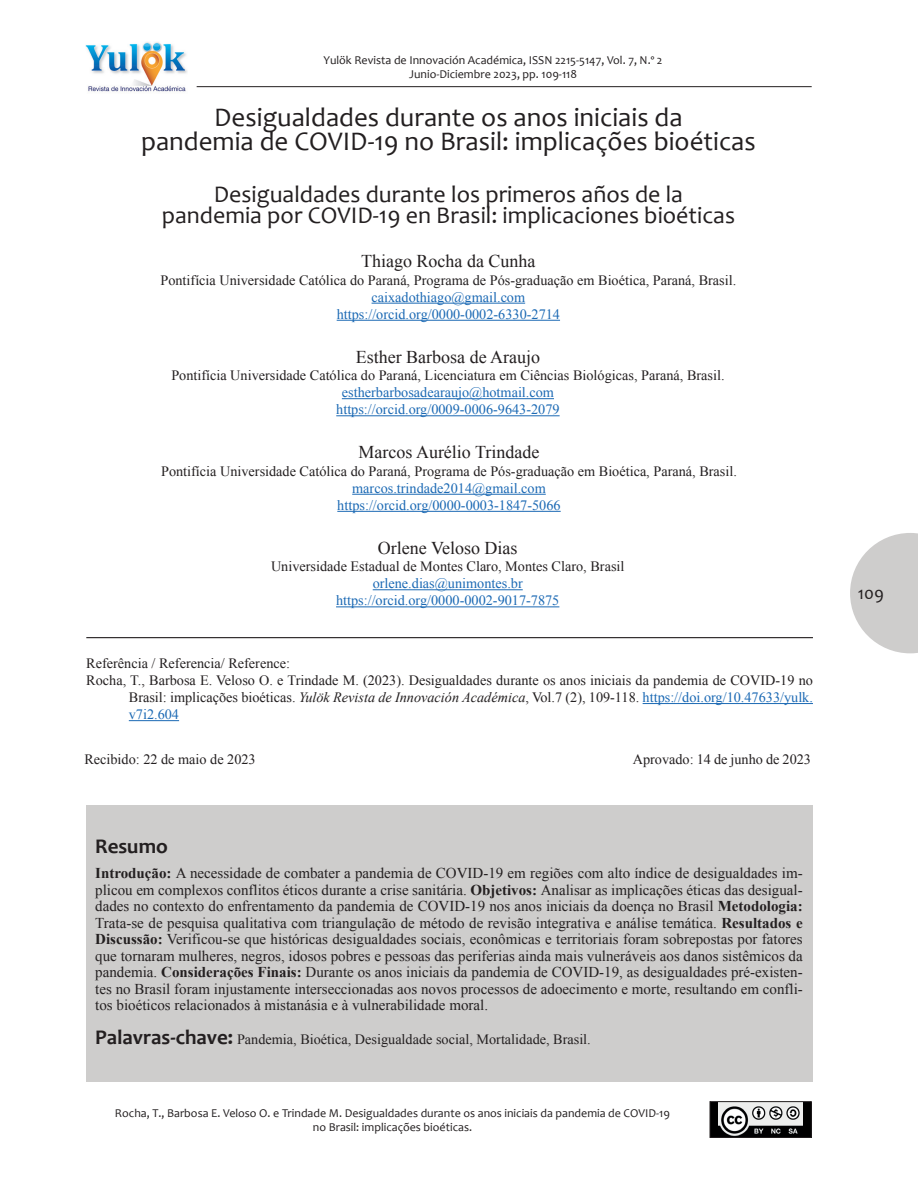
<style>
.page{position:relative;width:918px;height:1188px;background:#fff}
.page>*{position:absolute;margin:0;border:0;box-sizing:border-box;transform-origin:0 0}
.t1{font:27px/24px "Candara";color:#231f20;text-align:center}
.t2{font:24px/21px "Candara";color:#231f20;text-align:center}
.t3{font:700 21px "Candara";color:#231f20}
.t4{font:18px "Times New Roman";color:#231f20}
.t5{font:18px "Candara";color:#231f20}
.t6{font:15px/16.5px "Times New Roman";color:#231f20;text-align:justify}
.t7{font:14.25px "Times New Roman";color:#231f20}
.t8{font:14.25px/17.1px "Times New Roman";color:#1b69b4;text-align:center}
.t9{font:12px/14.4px "Candara";color:#231f20;text-align:center}
.s1{font-style:italic}
.s2{color:#1b69b4}
.s3{font-weight:700}
.s4{font-family:"Candara";font-weight:700;font-size:21px}
</style>
<div class="page">
<svg style="left:850px;top:533px;width:68px;height:120px"></svg>
<img style="left:86px;top:42px;width:101px;height:50px">
<hr style="left:197px;top:86px;width:615px;height:1px;background:#231f20">
<div style="left:710px;top:1102px;width:101px;height:35px;background:#000"></div>
<img style="left:719px;top:1103px;width:84px;height:33px">
<div style="left:710px;top:1101px;width:102px;height:37px;border:1px solid #231f20"></div>
<hr style="left:372px;top:303px;width:153px;height:1px;background:#1b69b4">
<hr style="left:337px;top:320px;width:223px;height:1px;background:#1b69b4">
<div style="left:86px;top:806px;width:726px;height:276px;background:#cecdcc"></div>
<hr style="left:643px;top:703px;width:170px;height:1px;background:#1b69b4">
<hr style="left:129px;top:720px;width:50px;height:1px;background:#1b69b4">
<hr style="left:86px;top:637px;width:727px;height:1px;background:#231f20">
<hr style="left:342px;top:398px;width:212px;height:1px;background:#1b69b4">
<hr style="left:336px;top:415px;width:224px;height:1px;background:#1b69b4">
<hr style="left:352px;top:494px;width:194px;height:1px;background:#1b69b4">
<hr style="left:337px;top:511px;width:224px;height:1px;background:#1b69b4">
<hr style="left:373px;top:589px;width:150px;height:1px;background:#1b69b4">
<hr style="left:336px;top:607px;width:223px;height:1px;background:#1b69b4">
<p class="t9" style="left:324px;top:52px;width:340px">Yulök Revista de Innovación Académica, ISSN 2215-5147, Vol. 7, N.º 2<br>Junio-Diciembre 2023, pp. 109-118</p>
<h1 class="t1" style="left:141px;top:105px;width:616px">Desigualdades durante os anos iniciais da<br>pandemia de COVID-19 no Brasil: implicações bioéticas</h1>
<h2 class="t2" style="left:162px;top:184px;width:575px">Desigualdades durante los primeros años de la pandemia por COVID-19 en Brasil: implicaciones bioéticas</h2>
<p class="t4" style="left:361px;top:249px;width:176px">Thiago Rocha da Cunha</p>
<p class="t7" style="left:160px;top:270px;width:577px">Pontifícia Universidade Católica do Paraná, Programa de Pós-graduação em Bioética, Paraná, Brasil.</p>
<p class="t8" style="left:337px;top:288px;width:225px">caixadothiago@gmail.com https://orcid.org/0000-0002-6330-2714</p>
<p class="t4" style="left:356px;top:345px;width:186px">Esther Barbosa de Araujo</p>
<p class="t7" style="left:171px;top:366px;width:555px">Pontifícia Universidade Católica do Paraná, Licenciatura em Ciências Biológicas, Paraná, Brasil.</p>
<p class="t8" style="left:336px;top:384px;width:225px">estherbarbosadearaujo@hotmail.com https://orcid.org/0009-0006-9643-2079</p>
<p class="t4" style="left:359px;top:440px;width:182px">Marcos Aurélio Trindade</p>
<p class="t7" style="left:161px;top:461px;width:577px">Pontifícia Universidade Católica do Paraná, Programa de Pós-graduação em Bioética, Paraná, Brasil.</p>
<p class="t8" style="left:337px;top:479px;width:225px">marcos.trindade2014@gmail.com https://orcid.org/0000-0003-1847-5066</p>
<p class="t4" style="left:378px;top:536px;width:141px">Orlene Veloso Dias</p>
<p class="t7" style="left:271px;top:557px;width:355px">Universidade Estadual de Montes Claro, Montes Claro, Brasil</p>
<p class="t8" style="left:336px;top:575px;width:225px">orlene.dias@unimontes.br https://orcid.org/0000-0002-9017-7875</p>
<p class="t7" style="left:86px;top:653px;width:205px">Referência / Referencia/ Reference:</p>
<p class="t7" style="left:86px;top:671px;width:728px">Rocha, T., Barbosa E. Veloso O. e Trindade M. (2023). Desigualdades durante os anos iniciais da pandemia de COVID-19 no</p>
<p class="t7" style="left:129px;top:688px;width:686px">Brasil: implicações bioéticas. <span class="s1">Yulök Revista de Innovación Académica</span>, Vol.7 (2), 109-118. <span class="s2">https://doi.org/10.47633/yulk.</span></p>
<p class="t8" style="left:129px;top:706px;width:52px">v7i2.604</p>
<p class="t7" style="left:84px;top:750px;width:173px">Recibido: 22 de maio de 2023</p>
<p class="t7" style="left:633px;top:750px;width:180px">Aprovado: 14 de junho de 2023</p>
<h3 class="t3" style="left:95px;top:834px;width:74px">Resumo</h3>
<p class="t6" style="left:95px;top:865px;width:709px"><span class="s3">Introdução:</span> A necessidade de combater a pandemia de COVID-19 em regiões com alto índice de desigualdades im&shy;plicou em complexos conflitos éticos durante a crise sanitária. <span class="s3">Objetivos:</span> Analisar as implicações éticas das desigual&shy;dades no contexto do enfrentamento da pandemia de COVID-19 nos anos iniciais da doença no Brasil <span class="s3">Metodologia:<br></span>Trata-se de pesquisa qualitativa com triangulação de método de revisão integrativa e análise temática. <span class="s3">Resultados e Discussão:</span> Verificou-se que históricas desigualdades sociais, econômicas e territoriais foram sobrepostas por fatores que tornaram mulheres, negros, idosos pobres e pessoas das periferias ainda mais vulneráveis aos danos sistêmicos da pandemia. <span class="s3">Considerações Finais:</span> Durante os anos iniciais da pandemia de COVID-19, as desigualdades pré-existen&shy;tes no Brasil foram injustamente interseccionadas aos novos processos de adoecimento e morte, resultando em confli&shy;tos bioéticos relacionados à mistanásia e à vulnerabilidade moral.</p>
<p class="t7" style="left:95px;top:1029px;width:497px"><span class="s4">Palavras-chave:</span> Pandemia, Bioética, Desigualdade social, Mortalidade, Brasil.</p>
<p class="t9" style="left:115px;top:1106px;width:557px">Rocha, T., Barbosa E. Veloso O. e Trindade M. Desigualdades durante os anos iniciais da pandemia de COVID-19 no Brasil: implicações bioéticas.</p>
<p class="t5" style="left:858px;top:582px;width:28px">109</p>
</div>
